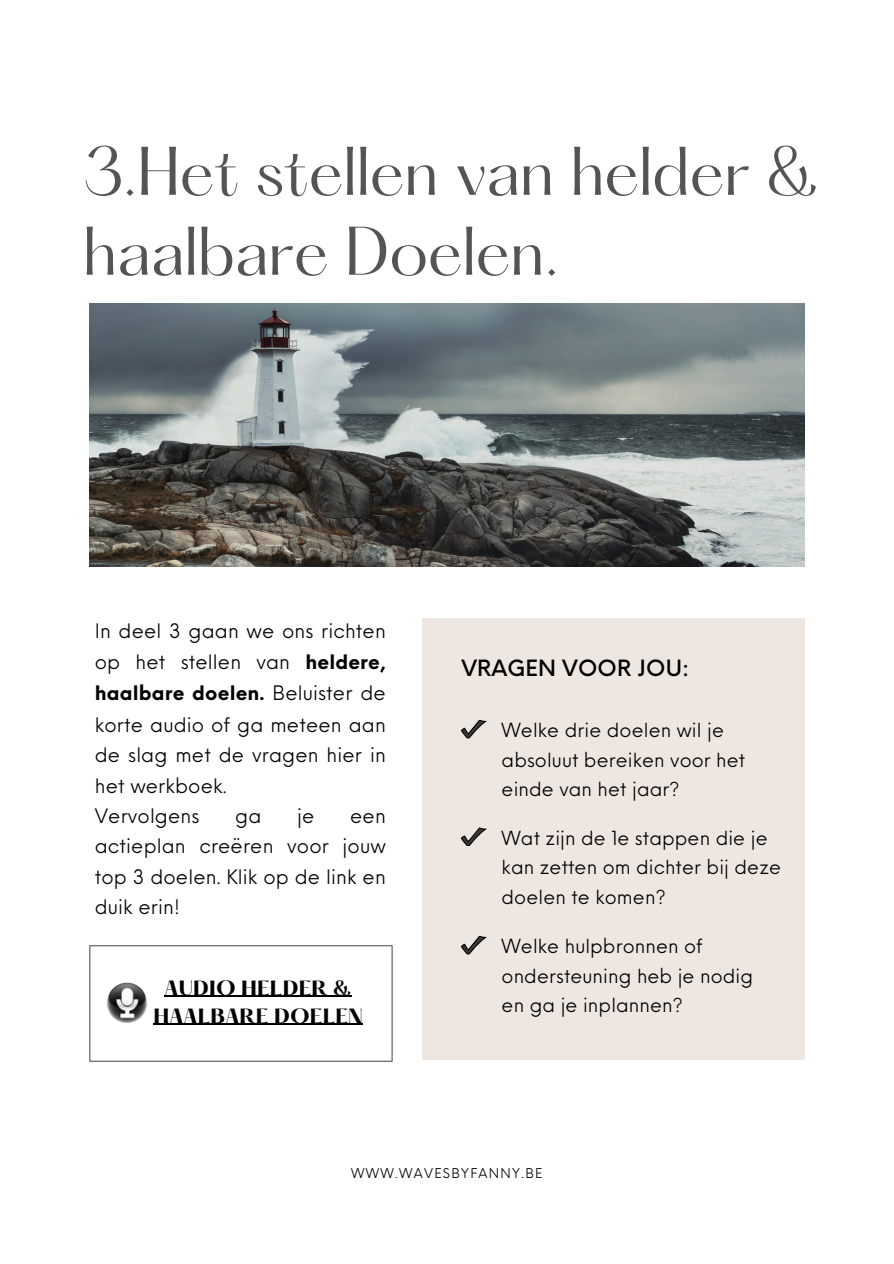
<style>
.page{position:relative;width:894px;height:1264px;background:#fff}
.page>*{position:absolute;margin:0;border:0;box-sizing:border-box;transform-origin:0 0}
.t1{font:60px/79.8px "Hatton";letter-spacing:-.01em;color:#545454}
.t2{font:500 21.9px "Neue Einstellung";letter-spacing:.005em;color:#000}
.t3{font:19.5px/30.8px "Neue Einstellung";letter-spacing:.005em;color:#000}
.t4{font:18.9px/29.5px "Neue Einstellung";letter-spacing:.005em;color:#000}
.t5{font:700 18px/28.2px "Hatton";letter-spacing:.005em;color:#000;text-align:center}
.t6{font:13.2px "Neue Einstellung";letter-spacing:.1em;color:#000}
.s1{font-weight:700}
</style>
<div class="page">
<img style="left:89px;top:303px;width:715px;height:263px">
<div style="left:422px;top:618px;width:382px;height:442px;background:#eee6e1"></div>
<svg style="left:89px;top:945px;width:303px;height:116px"></svg>
<svg style="left:461px;top:720px;width:24px;height:18px"></svg>
<svg style="left:461px;top:828px;width:24px;height:18px"></svg>
<svg style="left:461px;top:936px;width:24px;height:18px"></svg>
<img style="left:101px;top:977px;width:51px;height:51px">
<hr style="left:164px;top:995px;width:77px;height:1px;background:#000">
<hr style="left:241px;top:995px;width:111px;height:1px;background:#000">
<hr style="left:153px;top:1023px;width:210px;height:1px;background:#000">
<h4 class="t1" style="left:83px;top:138px;width:737px">3.Het stellen van helder &amp; haalbare Doelen.</h4>
<h4 class="t3" style="left:95px;top:614px;width:292px">In deel 3 gaan we ons richten op het stellen van <span class="s1">heldere, haalbare doelen.</span> Beluister de korte audio of ga meteen aan de slag met de vragen hier in het werkboek.<br>Vervolgens</h4>
<h4 class="t3" style="left:235px;top:798px;width:28px">ga</h4>
<h4 class="t3" style="left:297px;top:798px;width:19px">je</h4>
<h4 class="t3" style="left:95px;top:798px;width:292px;line-height:30.3px;text-align:justify;text-indent:255px">een actieplan creëren voor jouw top 3 doelen. Klik op de link en duik erin!</h4>
<h3 class="t5" style="left:153px;top:975px;width:211px">AUDIO HELDER &amp;<br>HAALBARE DOELEN</h3>
<p class="t2" style="left:461px;top:648px;width:229px">VRAGEN VOOR JOU:</p>
<h2 class="t4" style="left:501px;top:713px;width:245px">Welke drie doelen wil je absoluut bereiken voor het einde van het jaar?</h2>
<p class="t4" style="left:501px;top:821px;width:281px">Wat zijn de 1e stappen die je kan zetten om dichter bij deze doelen te komen?</p>
<h4 class="t4" style="left:501px;top:929px;width:253px">Welke hulpbronnen of ondersteuning heb je nodig en ga je inplannen?</h4>
<p class="t6" style="left:351px;top:1161px;width:193px">WWW.WAVESBYFANNY.BE</p>
</div>
